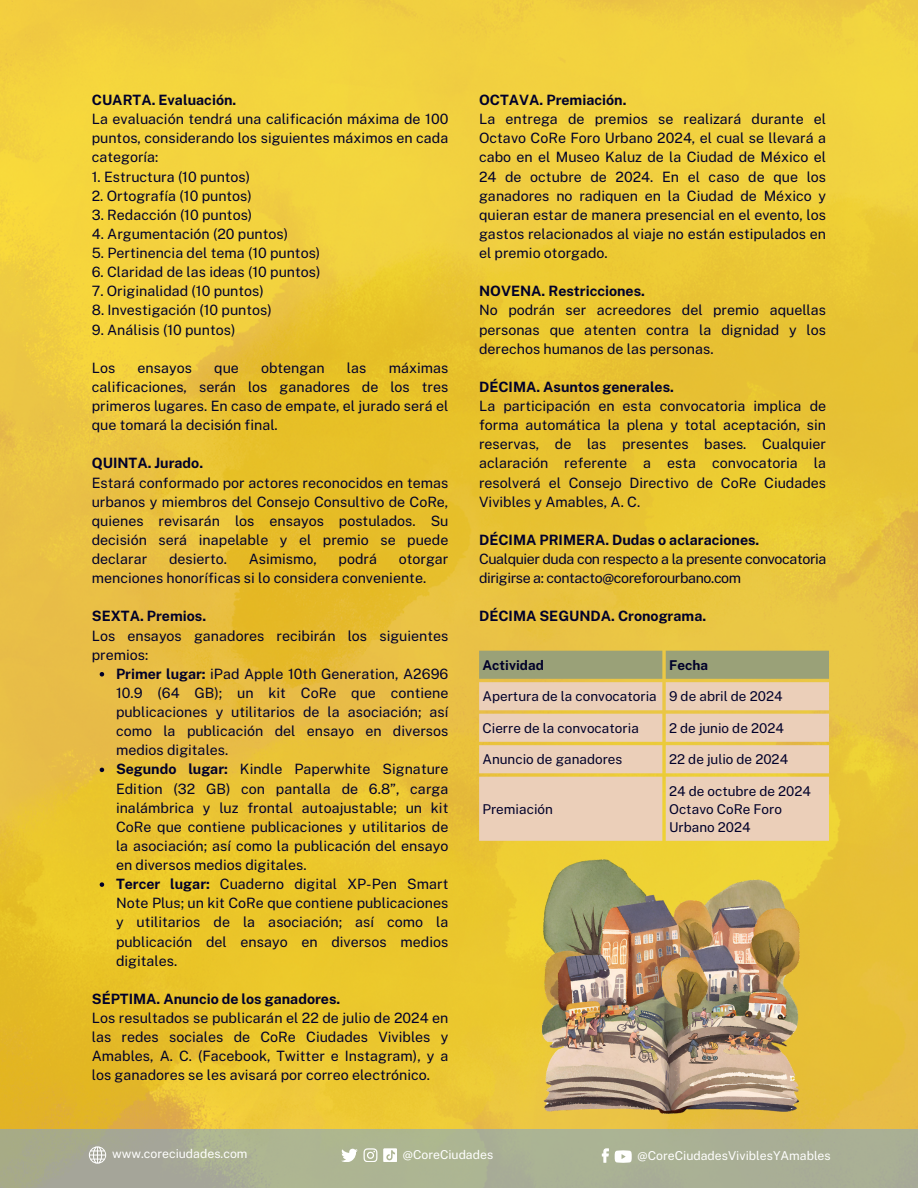
<style>
.page{position:relative;width:918px;height:1188px;background:#fff}
.page>*{position:absolute;margin:0;border:0;box-sizing:border-box;transform-origin:0 0}
.t1{font:14.25px/19.2px "Public Sans";color:#00002a}
.t2{font:14.25px/19.2px "Public Sans";letter-spacing:-.03em;color:#00002a}
.t3{font:700 14.25px "Public Sans";color:#00002a}
.t4{font:13.5px/18px "Public Sans";color:#00002a}
.t5{font:700 13.5px "Public Sans";color:#00002a}
.t6{font:12.3px "Public Sans";color:#fffffe}
.s1{font-weight:700}
</style>
<div class="page">
<img style="left:0;top:1035px;width:918px;height:95px">
<img style="left:0;top:635px;width:918px;height:400px">
<div style="left:0;top:1130px;width:918px;height:58px;background:#aab094"></div>
<div style="left:0;top:469px;width:89px;height:166px;background:#e9c046"></div>
<img style="left:89px;top:469px;width:829px;height:277px">
<div style="left:479px;top:651px;width:350px;height:28px;background:#9aa178"></div>
<svg style="left:479px;top:682px;width:350px;height:159px;background:#eaceaf"></svg>
<svg style="left:615px;top:1150px;width:17px;height:13px"></svg>
<svg style="left:602px;top:1148px;width:7px;height:15px"></svg>
<svg style="left:341px;top:1148px;width:17px;height:14px"></svg>
<svg style="left:364px;top:1148px;width:13px;height:14px"></svg>
<svg style="left:383px;top:1148px;width:14px;height:14px"></svg>
<svg style="left:89px;top:1146px;width:17px;height:18px"></svg>
<img style="left:0;top:0;width:918px;height:469px">
<svg style="left:100px;top:672px;width:4px;height:4px"></svg>
<svg style="left:100px;top:768px;width:4px;height:4px"></svg>
<svg style="left:100px;top:882px;width:4px;height:5px"></svg>
<img style="left:543px;top:857px;width:256px;height:256px">
<img style="left:627px;top:1030px;width:33px;height:32px">
<img style="left:565px;top:1007px;width:41px;height:45px">
<img style="left:687px;top:1033px;width:31px;height:31px">
<img style="left:723px;top:1018px;width:49px;height:37px">
<img style="left:691px;top:1006px;width:24px;height:24px">
<img style="left:611px;top:999px;width:45px;height:45px">
<p class="t1" style="left:92px;top:90px;width:358px"><span class="s1">CUARTA. Evaluación.<br></span>La evaluación tendrá una calificación máxima de 100 puntos, considerando los siguientes máximos en cada categoría:</p>
<p class="t1" style="left:92px;top:167px;width:160px">1. Estructura (10 puntos)</p>
<p class="t1" style="left:92px;top:186px;width:162px">2. Ortografía (10 puntos)</p>
<p class="t1" style="left:92px;top:205px;width:162px">3. Redacción (10 puntos)</p>
<p class="t1" style="left:92px;top:224px;width:198px">4. Argumentación (20 puntos)</p>
<p class="t1" style="left:92px;top:243px;width:230px">5. Pertinencia del tema (10 puntos)</p>
<p class="t1" style="left:92px;top:262px;width:230px">6. Claridad de las ideas (10 puntos)</p>
<p class="t1" style="left:92px;top:281px;width:174px">7. Originalidad (10 puntos)</p>
<p class="t1" style="left:92px;top:301px;width:182px">8. Investigación (10 puntos)</p>
<p class="t1" style="left:92px;top:320px;width:145px">9. Análisis (10 puntos)</p>
<p class="t1" style="left:92px;top:358px;width:25px">Los</p>
<p class="t1" style="left:138px;top:358px;width:56px">ensayos</p>
<p class="t1" style="left:214px;top:358px;width:26px">que</p>
<p class="t1" style="left:261px;top:358px;width:65px">obtengan</p>
<p class="t1" style="left:347px;top:358px;width:21px">las</p>
<p class="t1" style="left:92px;top:358px;width:358px;text-align:justify;text-indent:297px">máximas calificaciones, serán los ganadores de los tres primeros lugares. En caso de empate, el jurado será el que tomará la decisión final.</p>
<p class="t1" style="left:92px;top:454px;width:358px"><span class="s1">QUINTA. Jurado.<br></span>Estará conformado por actores reconocidos en temas urbanos y miembros del Consejo Consultivo de CoRe, quienes revisarán los ensayos postulados. Su decisión será inapelable y el premio se puede declarar</p>
<p class="t1" style="left:169px;top:549px;width:59px">desierto.</p>
<p class="t1" style="left:249px;top:549px;width:70px">Asimismo,</p>
<p class="t1" style="left:339px;top:549px;width:40px">podrá</p>
<p class="t1" style="left:92px;top:549px;width:358px;text-indent:307px">otorgar menciones honoríficas si lo considera conveniente.</p>
<p class="t1" style="left:92px;top:607px;width:358px"><span class="s1">SEXTA. Premios.<br></span>Los ensayos ganadores recibirán los siguientes premios:</p>
<p class="t1" style="left:116px;top:664px;width:334px;text-align:justify"><span class="s1">Primer lugar:</span> iPad Apple 10th Generation, A2696<br>10.9 (64 GB); un kit CoRe que contiene publicaciones y utilitarios de la asociación; así como la publicación del ensayo en diversos medios digitales.</p>
<p class="t1" style="left:116px;top:760px;width:334px;text-align:justify"><span class="s1">Segundo lugar:</span> Kindle Paperwhite Signature Edition (32 GB) con pantalla de 6.8”, carga inalámbrica y luz frontal autoajustable; un kit CoRe que contiene publicaciones y utilitarios de la asociación; así como la publicación del ensayo en diversos medios digitales.</p>
<p class="t1" style="left:116px;top:874px;width:334px;text-align:justify"><span class="s1">Tercer lugar:</span> Cuaderno digital XP-Pen Smart Note Plus; un kit CoRe que contiene publicaciones y utilitarios de la asociación; así como la publicación del ensayo en diversos medios digitales.</p>
<p class="t1" style="left:92px;top:989px;width:358px"><span class="s1">SÉPTIMA. Anuncio de los ganadores.<br></span>Los resultados se publicarán el 22 de julio de 2024 en las redes sociales de CoRe Ciudades Vivibles y Amables, A. C. (Facebook, Twitter e Instagram), y a los ganadores se les avisará por correo electrónico.</p>
<p class="t1" style="left:479px;top:90px;width:349px"><span class="s1">OCTAVA. Premiación.<br></span>La entrega de premios se realizará durante el Octavo CoRe Foro Urbano 2024, el cual se llevará a cabo en el Museo Kaluz de la Ciudad de México el 24 de octubre de 2024. En el caso de que los ganadores no radiquen en la Ciudad de México y quieran estar de manera presencial en el evento, los gastos relacionados al viaje no están estipulados en el premio otorgado.</p>
<p class="t1" style="left:479px;top:281px;width:349px"><span class="s1">NOVENA. Restricciones.<br></span>No podrán ser acreedores del premio aquellas personas que atenten contra la dignidad y los derechos humanos de las personas.</p>
<p class="t1" style="left:479px;top:377px;width:349px"><span class="s1">DÉCIMA. Asuntos generales.<br></span>La participación en esta convocatoria implica de forma automática la plena y total aceptación, sin reservas, de las presentes bases. Cualquier aclaración referente a esta convocatoria la resolverá el Consejo Directivo de CoRe Ciudades Vivibles y Amables, A. C.</p>
<p class="t2" style="left:479px;top:530px;width:349px"><span class="s1">DÉCIMA PRIMERA. Dudas o aclaraciones.<br></span>Cualquier duda con respecto a la presente convocatoria dirigirse a: contacto@coreforourbano.com</p>
<p class="t3" style="left:479px;top:608px;width:229px">DÉCIMA SEGUNDA. Cronograma.</p>
<h1 class="t5" style="left:483px;top:657px;width:63px">Actividad</h1>
<h2 class="t5" style="left:669px;top:657px;width:40px">Fecha</h2>
<h2 class="t4" style="left:483px;top:687px;width:176px">Apertura de la convocatoria</h2>
<h2 class="t4" style="left:669px;top:687px;width:115px">9 de abril de 2024</h2>
<h2 class="t4" style="left:483px;top:719px;width:158px">Cierre de la convocatoria</h2>
<p class="t4" style="left:669px;top:719px;width:116px">2 de junio de 2024</p>
<p class="t4" style="left:483px;top:750px;width:141px">Anuncio de ganadores</p>
<p class="t4" style="left:669px;top:750px;width:121px">22 de julio de 2024</p>
<h2 class="t4" style="left:483px;top:800px;width:72px">Premiación</h2>
<p class="t4" style="left:669px;top:782px;width:143px">24 de octubre de 2024</p>
<p class="t4" style="left:669px;top:800px;width:114px">Octavo CoRe Foro<br>Urbano 2024</p>
<p class="t6" style="left:112px;top:1146px;width:137px">www.coreciudades.com</p>
<p class="t6" style="left:403px;top:1147px;width:92px">@CoreCiudades</p>
<p class="t6" style="left:638px;top:1148px;width:195px">@CoreCiudadesViviblesYAmables</p>
</div>
